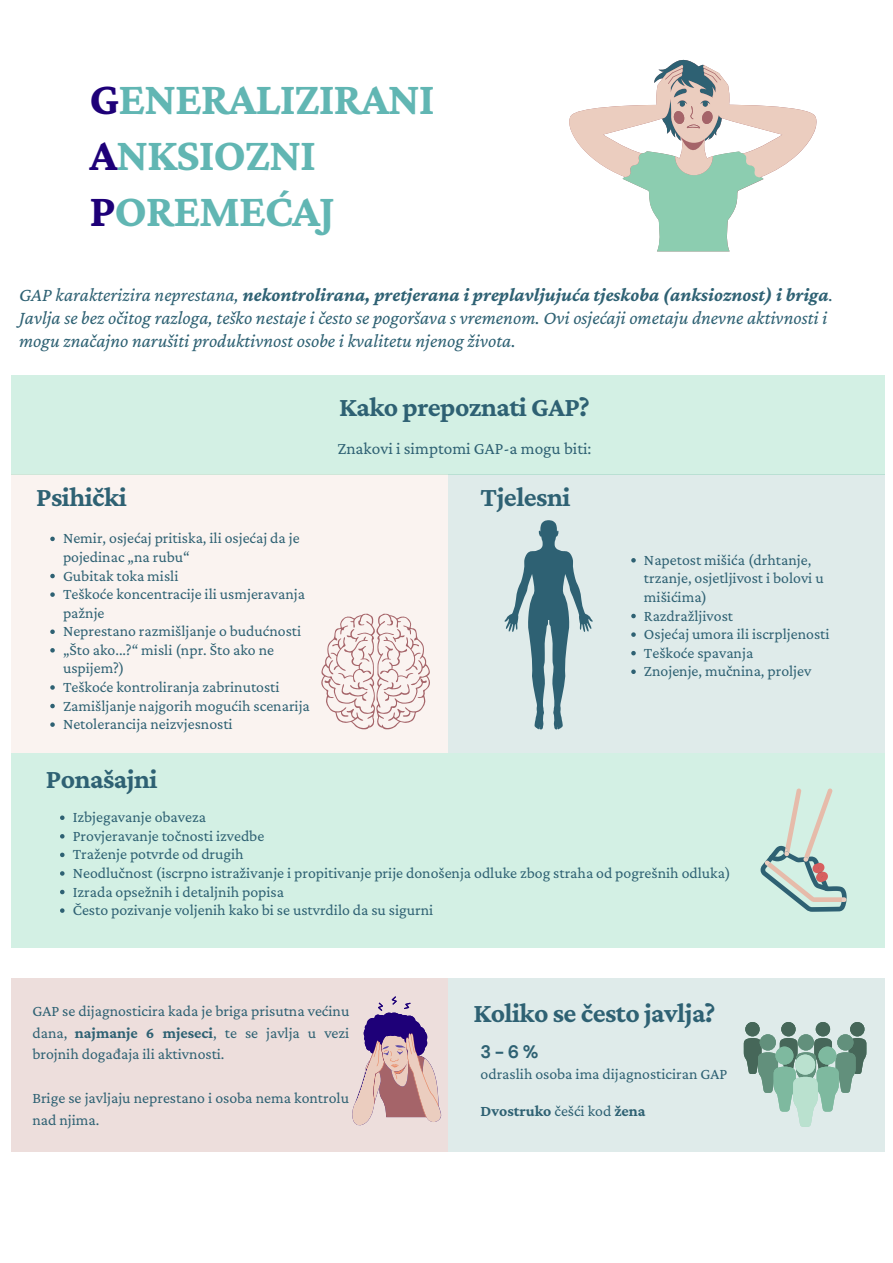
<style>
.page{position:relative;width:893px;height:1263px;background:#fff}
.page>*{position:absolute;margin:0;border:0;box-sizing:border-box;transform-origin:0 0}
.t1{font:700 47.17px/56.2px "Crimson Pro";letter-spacing:-.025em;color:#61b6b3}
.t2{font:700 27.75px "Crimson Pro";letter-spacing:-.02em;color:#2e6173}
.t3{font:italic 19.35px/23px "Crimson Pro";color:#2e6173}
.t4{font:700 18px "DM Sans";color:#2e6173}
.t5{font:17.25px "Crimson Pro";color:#2e6173}
.t6{font:15.75px/18.6px "Crimson Pro";color:#2e6173}
.t7{font:700 15.75px "Crimson Pro";color:#2e6173}
.s1{color:#1e0078}
.s2{font-weight:700}
.s3{font-weight:400}
</style>
<div class="page">
<div style="left:448px;top:474px;width:436px;height:279px;background:#dfebea"></div>
<div style="left:11px;top:753px;width:874px;height:194px;background:#d3f0e4"></div>
<div style="left:11px;top:474px;width:437px;height:279px;background:#faf3f0"></div>
<svg style="left:321px;top:613px;width:109px;height:116px"></svg>
<svg style="left:504px;top:520px;width:89px;height:209px"></svg>
<svg style="left:760px;top:788px;width:86px;height:124px"></svg>
<div style="left:448px;top:978px;width:436px;height:174px;background:#dfebea"></div>
<svg style="left:744px;top:1022px;width:122px;height:105px"></svg>
<div style="left:795px;top:1054px;width:20px;height:20px;background:#bae1cf;border-radius:50%"></div>
<div style="left:11px;top:375px;width:874px;height:99px;background:#d3f0e4"></div>
<div style="left:11px;top:978px;width:437px;height:174px;background:#eddedc"></div>
<svg style="left:569px;top:59px;width:248px;height:192px"></svg>
<svg style="left:352px;top:996px;width:89px;height:130px"></svg>
<svg style="left:631px;top:558px;width:5px;height:4px"></svg>
<svg style="left:631px;top:614px;width:5px;height:4px"></svg>
<svg style="left:631px;top:632px;width:5px;height:5px"></svg>
<svg style="left:631px;top:651px;width:5px;height:4px"></svg>
<svg style="left:631px;top:669px;width:5px;height:5px"></svg>
<svg style="left:60px;top:815px;width:5px;height:5px"></svg>
<svg style="left:60px;top:834px;width:5px;height:4px"></svg>
<svg style="left:60px;top:853px;width:5px;height:4px"></svg>
<svg style="left:60px;top:871px;width:5px;height:5px"></svg>
<svg style="left:60px;top:890px;width:5px;height:4px"></svg>
<svg style="left:60px;top:908px;width:5px;height:5px"></svg>
<svg style="left:50px;top:537px;width:5px;height:4px"></svg>
<svg style="left:50px;top:574px;width:5px;height:4px"></svg>
<svg style="left:50px;top:592px;width:5px;height:5px"></svg>
<svg style="left:50px;top:629px;width:5px;height:5px"></svg>
<svg style="left:50px;top:648px;width:5px;height:4px"></svg>
<svg style="left:50px;top:685px;width:5px;height:5px"></svg>
<svg style="left:50px;top:704px;width:5px;height:4px"></svg>
<svg style="left:50px;top:722px;width:5px;height:5px"></svg>
<p class="t1" style="left:89px;top:69px;width:347px"><span class="s1">G</span>ENERALIZIRANI<br><span class="s1">A</span>NKSIOZNI<br><span class="s1">P</span>OREMEĆAJ</p>
<p class="t3" style="left:19px;top:283px;width:815px">GAP karakterizira neprestana, <span class="s2">nekontrolirana, pretjerana i preplavljujuća tjeskoba (anksioznost) i briga</span>.<br>Javlja se bez očitog razloga, teško nestaje i često se pogoršava s vremenom. Ovi osjećaji ometaju dnevne aktivnosti i mogu značajno narušiti produktivnost osobe i kvalitetu njenog života.</p>
<p class="t2" style="left:36px;top:481px;width:92px">Psihički</p>
<p class="t6" style="left:63px;top:529px;width:238px">Nemir, osjećaj pritiska, ili osjećaj da je pojedinac „na rubu“</p>
<p class="t6" style="left:63px;top:566px;width:117px">Gubitak toka misli</p>
<p class="t6" style="left:63px;top:584px;width:243px">Teškoće koncentracije ili usmjeravanja pažnje</p>
<p class="t6" style="left:63px;top:621px;width:240px">Neprestano razmišljanje o budućnosti</p>
<p class="t6" style="left:63px;top:640px;width:213px">„Što ako...?“ misli (npr. Što ako ne uspijem?)</p>
<p class="t6" style="left:63px;top:677px;width:218px">Teškoće kontroliranja zabrinutosti</p>
<p class="t6" style="left:63px;top:696px;width:248px">Zamišljanje najgorih mogućih scenarija</p>
<p class="t6" style="left:63px;top:714px;width:171px">Netolerancija neizvjesnosti</p>
<p class="t2" style="left:339px;top:391px;width:252px">Kako prepoznati GAP?</p>
<p class="t5" style="left:337px;top:439px;width:256px">Znakovi i simptomi GAP-a mogu biti:</p>
<p class="t2" style="left:480px;top:481px;width:91px">Tjelesni</p>
<p class="t6" style="left:644px;top:550px;width:181px">Napetost mišića (drhtanje, trzanje, osjetljivost i bolovi u mišićima)</p>
<p class="t6" style="left:644px;top:606px;width:91px">Razdražljivost</p>
<p class="t6" style="left:644px;top:624px;width:187px">Osjećaj umora ili iscrpljenosti</p>
<p class="t6" style="left:644px;top:643px;width:111px">Teškoće spavanja</p>
<p class="t6" style="left:644px;top:661px;width:169px">Znojenje, mučnina, proljev</p>
<p class="t2" style="left:46px;top:763px;width:113px">Ponašajni</p>
<p class="t6" style="left:73px;top:807px;width:135px">Izbjegavanje obaveza</p>
<p class="t6" style="left:73px;top:826px;width:193px">Provjeravanje točnosti izvedbe</p>
<p class="t6" style="left:73px;top:845px;width:172px">Traženje potvrde od drugih</p>
<p class="t6" style="left:73px;top:863px;width:659px">Neodlučnost (iscrpno istraživanje i propitivanje prije donošenja odluke zbog straha od pogrešnih odluka)</p>
<p class="t6" style="left:73px;top:882px;width:213px">Izrada opsežnih i detaljnih popisa</p>
<p class="t6" style="left:73px;top:900px;width:362px">Često pozivanje voljenih kako bi se ustvrdilo da su sigurni</p>
<p class="t6" style="left:32px;top:999px;width:318px;line-height:22px;text-align:justify">GAP se dijagnosticira kada je briga prisutna većinu dana, <span class="s2">najmanje 6 mjeseci</span>, te se javlja u vezi brojnih događaja ili aktivnosti.</p>
<p class="t6" style="left:32px;top:1087px;width:318px;line-height:22px">Brige se javljaju neprestano i osoba nema kontrolu nad njima.</p>
<p class="t2" style="left:473px;top:997px;width:243px">Koliko se često javlja?</p>
<p class="t4" style="left:480px;top:1040px;width:60px">3-6%</p>
<p class="t6" style="left:480px;top:1064px;width:248px">odraslih osoba ima dijagnosticiran GAP</p>
<p class="t7" style="left:480px;top:1102px;width:166px">Dvostruko <span class="s3">češći kod</span> žena</p>
</div>
